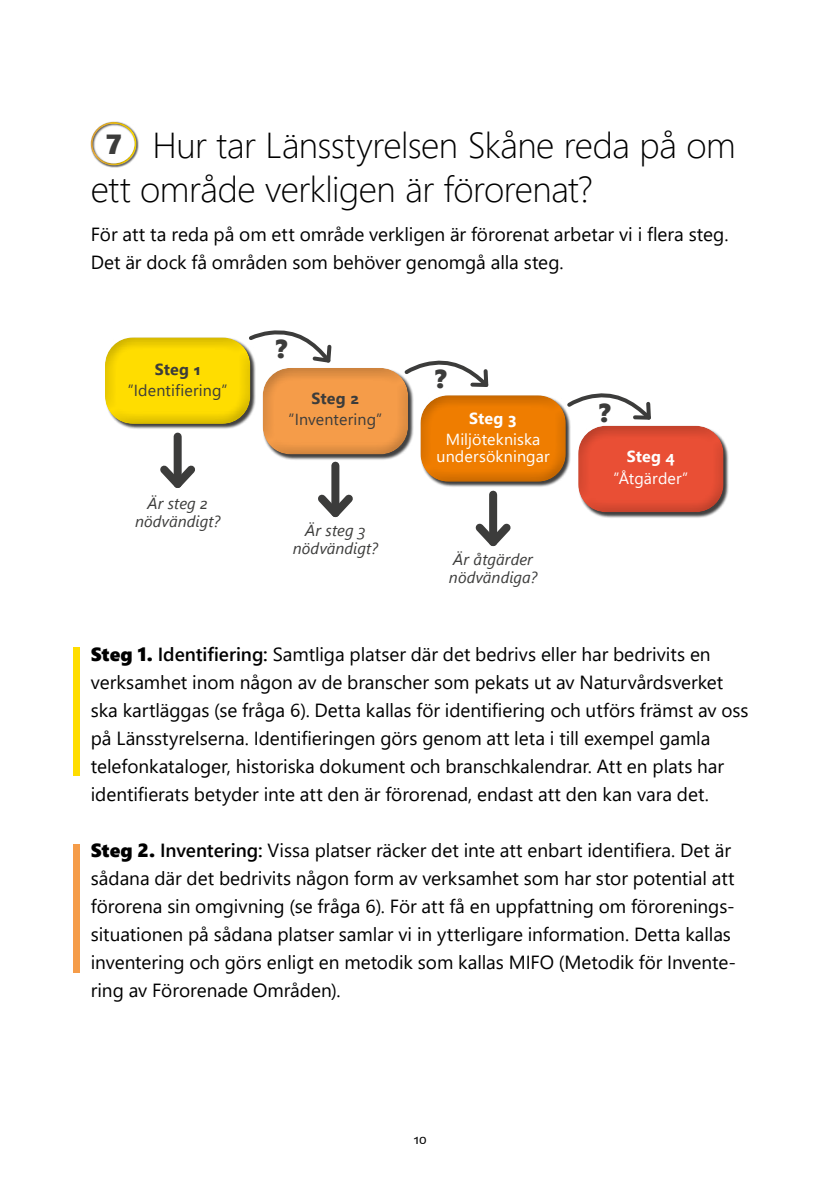
<style>
.page{position:relative;width:840px;height:1191px;background:#fff}
.page>*{position:absolute;margin:0;border:0;box-sizing:border-box;transform-origin:0 0}
.t1{font:300 36px/44px "Segoe UI";letter-spacing:-.015em;color:#000}
.Rubrik_3__10_5_16_Se{font:26px "Segoe UI Black";color:#3c3c3b}
.Text_Segoe_9_5_14{font:19px/28px "Segoe UI";letter-spacing:-.005em;color:#000}
.Rubrik_3__10_5_16_Se-2{font:italic 16px/18px "Segoe UI";letter-spacing:.005em;color:#3c3c3b;text-align:center}
.Rubrik_3__10_5_16_Se-3{font:16px/17px "Segoe UI";letter-spacing:.005em;color:#fff;text-align:center}
.Rubrik_3__10_5_16_Se-4{font:16px "Segoe UI";letter-spacing:.01em;color:#3c3c3b}
.Rubrik_3__10_5_16_Se-5{font:700 16px "Segoe UI";letter-spacing:.01em;color:#3c3c3b}
.Rubrik_3__10_5_16_Se-6{font:700 16px "Segoe UI";letter-spacing:.01em;color:#fff}
.t2{font:14px "Segoe UI";color:#000}
.s1{font-family:"Segoe UI Black";font-weight:400;font-size:27.6px;color:#3c3c3b}
.s2{font-family:"Segoe UI Black"}
.s3{font-weight:600}
</style>
<div class="page">
<div style="left:73px;top:647px;width:6px;height:128px;background:#fd0"></div>
<div style="left:73px;top:844px;width:6px;height:128px;background:#f59c49"></div>
<div style="left:105px;top:338px;width:150px;height:92px;background:#000;opacity:.75"></div>
<div style="left:92px;top:324px;width:171px;height:102px;background:#000;opacity:.5"></div>
<div style="left:263px;top:368px;width:150px;height:92px;background:#000;opacity:.75"></div>
<div style="left:250px;top:354px;width:170px;height:102px;background:#000;opacity:.5"></div>
<div style="left:420px;top:395px;width:150px;height:92px;background:#000;opacity:.75"></div>
<div style="left:407px;top:382px;width:171px;height:101px;background:#000;opacity:.5"></div>
<div style="left:578px;top:426px;width:150px;height:92px;background:#000;opacity:.75"></div>
<div style="left:565px;top:412px;width:171px;height:102px;background:#000;opacity:.5"></div>
<div style="left:173px;top:436px;width:8px;height:48px;background:#3c3c3b"></div>
<svg style="left:160px;top:458px;width:35px;height:30px"></svg>
<div style="left:331px;top:465px;width:8px;height:48px;background:#3c3c3b"></div>
<svg style="left:318px;top:487px;width:35px;height:31px"></svg>
<div style="left:489px;top:494px;width:8px;height:48px;background:#3c3c3b"></div>
<svg style="left:475px;top:516px;width:36px;height:31px"></svg>
<svg style="left:245px;top:329px;width:89px;height:37px"></svg>
<svg style="left:401px;top:358px;width:90px;height:33px"></svg>
<svg style="left:563px;top:391px;width:91px;height:32px"></svg>
<div style="left:90px;top:122px;width:48px;height:46px;background:#000;opacity:.75"></div>
<div style="left:86px;top:116px;width:55px;height:50px;background:#000;opacity:.5"></div>
<h1 class="t1" style="left:91px;top:119px;width:646px;text-indent:15px"><span class="s1">7</span> Hur tar Länsstyrelsen Skåne reda på om ett område verkligen är förorenat?</h1>
<p class="Text_Segoe_9_5_14" style="left:91px;top:218px;width:638px">För att ta reda på om ett område verkligen är förorenat arbetar vi i flera steg.<br>Det är dock få områden som behöver genomgå alla steg.</p>
<p class="Rubrik_3__10_5_16_Se-5" style="left:155px;top:354px;width:47px">Steg 1</p>
<p class="Rubrik_3__10_5_16_Se-4" style="left:128px;top:375px;width:101px">”Identifiering”</p>
<p class="Rubrik_3__10_5_16_Se-2" style="left:135px;top:492px;width:87px">Är steg 2 nödvändigt?</p>
<p class="Rubrik_3__10_5_16_Se" style="left:276px;top:330px;width:12px">?</p>
<p class="Rubrik_3__10_5_16_Se" style="left:435px;top:360px;width:12px">?</p>
<p class="Rubrik_3__10_5_16_Se-5" style="left:311px;top:383px;width:49px">Steg 2</p>
<p class="Rubrik_3__10_5_16_Se-4" style="left:288px;top:404px;width:95px">”Inventering”</p>
<p class="Rubrik_3__10_5_16_Se-6" style="left:469px;top:403px;width:49px">Steg 3</p>
<p class="Rubrik_3__10_5_16_Se-3" style="left:436px;top:429px;width:114px">Miljötekniska undersökningar</p>
<p class="Rubrik_3__10_5_16_Se-2" style="left:292px;top:519px;width:87px">Är steg 3 nödvändigt?</p>
<p class="Rubrik_3__10_5_16_Se-2" style="left:448px;top:548px;width:90px;text-align:left">Är åtgärder nödvändiga?</p>
<p class="Rubrik_3__10_5_16_Se" style="left:599px;top:393px;width:12px">?</p>
<p class="Rubrik_3__10_5_16_Se-6" style="left:626px;top:441px;width:49px">Steg 4</p>
<p class="Rubrik_3__10_5_16_Se-3" style="left:613px;top:468px;width:76px">”Åtgärder”</p>
<p class="Text_Segoe_9_5_14" style="left:91px;top:638px;width:659px"><span class="s2">Steg 1.</span> <span class="s3">Identifiering:</span> Samtliga platser där det bedrivs eller har bedrivits en verksamhet inom någon av de branscher som pekats ut av Naturvårdsverket ska kartläggas (se fråga 6). Detta kallas för identifiering och utförs främst av oss på Länsstyrelserna. Identifieringen görs genom att leta i till exempel gamla telefonkataloger, historiska dokument och branschkalendrar. Att en plats har identifierats betyder inte att den är förorenad, endast att den kan vara det.</p>
<p class="Text_Segoe_9_5_14" style="left:91px;top:834px;width:646px"><span class="s2">Steg 2.</span> <span class="s3">Inventering:</span> Vissa platser räcker det inte att enbart identifiera. Det är sådana där det bedrivits någon form av verksamhet som har stor potential att förorena sin omgivning (se fråga 6). För att få en uppfattning om förorenings&shy;situationen på sådana platser samlar vi in ytterligare information. Detta kallas inventering och görs enligt en metodik som kallas MIFO (Metodik för Invente&shy;ring av Förorenade Områden).</p>
<p class="t2" style="left:413px;top:1126px;width:15px">10</p>
</div>
